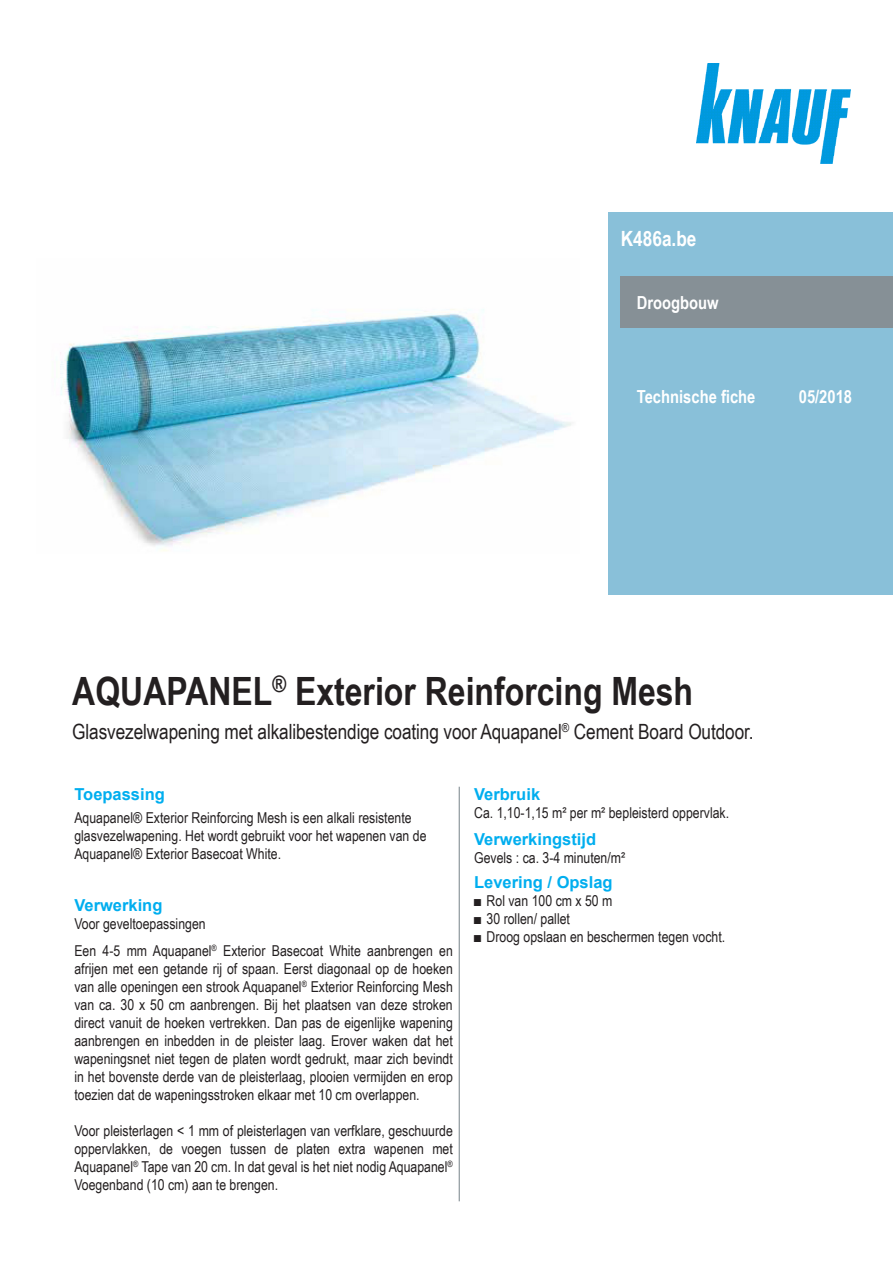
<style>
.page{position:relative;width:893px;height:1263px;background:#fff}
.page>*{position:absolute;margin:0;border:0;box-sizing:border-box;transform-origin:0 0}
.t1{font:700 39px "Arial Narrow";color:#231f20}
.t2{font:21px "Arial Narrow";letter-spacing:-.005em;color:#231f20}
.t3{font:700 21px "Arial Narrow";color:#fff}
.t4{font:700 18px "Arial Narrow";color:#fff}
.Ue3_Beschreibung_11{font:700 16.5px "Arial";color:#00aeef}
.Text_TB{font:700 16.5px "Arial";color:#00aeef}
.Text_TB-2{font:15px/18px "Arial Narrow";color:#231f20;text-align:justify}
.Ue4_Beschreibung_10{font:15px/18px "Arial Narrow";color:#231f20}
</style>
<div class="page">
<div style="left:608px;top:213px;width:285px;height:382px;background:#89c0d9"></div>
<div style="left:621px;top:276px;width:272px;height:52px;background:#869096"></div>
<img style="left:696px;top:64px;width:154px;height:99px">
<hr style="left:459px;top:787px;width:1px;height:414px;background:#869096">
<img style="left:60px;top:309px;width:511px;height:242px">
<p class="t3" style="left:621px;top:223px;width:77px">K486a.be</p>
<p class="t4" style="left:637px;top:289px;width:83px">Droogbouw</p>
<p class="t4" style="left:637px;top:383px;width:120px">Technische fiche</p>
<p class="t4" style="left:799px;top:383px;width:55px">05/2018</p>
<p class="t1" style="left:72px;top:662px;width:622px">AQUAPANEL<sup>®</sup> Exterior Reinforcing Mesh</p>
<p class="t2" style="left:72px;top:716px;width:683px">Glasvezelwapening met alkalibestendige coating voor Aquapanel<sup>®</sup> Cement Board Outdoor.</p>
<p class="Ue3_Beschreibung_11" style="left:74px;top:783px;width:92px">Toepassing</p>
<p class="Ue4_Beschreibung_10" style="left:74px;top:808px;width:354px">Aquapanel® Exterior Reinforcing Mesh is een alkali resistente glasvezelwapening. Het wordt gebruikt voor het wapenen van de<br>Aquapanel® Exterior Basecoat White.</p>
<p class="Ue3_Beschreibung_11" style="left:74px;top:894px;width:90px">Verwerking</p>
<p class="Text_TB-2" style="left:74px;top:914px;width:133px">Voor geveltoepassingen</p>
<p class="Text_TB-2" style="left:74px;top:941px;width:380px">Een 4-5 mm Aquapanel<sup>®</sup> Exterior Basecoat White aanbrengen en afrijen met een getande rij of spaan. Eerst diagonaal op de hoeken van alle openingen een strook Aquapanel<sup>®</sup> Exterior Reinforcing Mesh van ca. 30 x 50 cm aanbrengen. Bij het plaatsen van deze stroken direct vanuit de hoeken vertrekken. Dan pas de eigenlijke wapening aanbrengen en inbedden in de pleister laag. Erover waken dat het wapeningsnet niet tegen de platen wordt gedrukt, maar zich bevindt in het bovenste derde van de pleisterlaag, plooien vermijden en erop toezien dat de wapeningsstroken elkaar met 10 cm overlappen.</p>
<p class="Text_TB-2" style="left:74px;top:1121px;width:380px">Voor pleisterlagen &lt; 1 mm of pleisterlagen van verfklare, geschuurde oppervlakken, de voegen tussen de platen extra wapenen met Aquapanel<sup>®</sup> Tape van 20 cm. In dat geval is het niet nodig Aquapanel<sup>® </sup>Voegenband (10 cm) aan te brengen.</p>
<p class="Text_TB" style="left:474px;top:783px;width:68px">Verbruik</p>
<p class="Text_TB-2" style="left:474px;top:803px;width:257px">Ca. 1,10-1,15 m² per m² bepleisterd oppervlak.</p>
<p class="Text_TB" style="left:474px;top:828px;width:123px">Verwerkingstijd</p>
<p class="Text_TB-2" style="left:474px;top:848px;width:153px">Gevels : ca. 3-4 minuten/m²</p>
<p class="Ue3_Beschreibung_11" style="left:474px;top:871px;width:140px">Levering / Opslag</p>
<p class="Text_TB-2" style="left:474px;top:891px;width:140px">■ Rol van 100 cm x 50 m</p>
<p class="Text_TB-2" style="left:474px;top:909px;width:97px">■ 30 rollen/ pallet</p>
<p class="Text_TB-2" style="left:474px;top:927px;width:253px">■ Droog opslaan en beschermen tegen vocht.</p>
</div>
